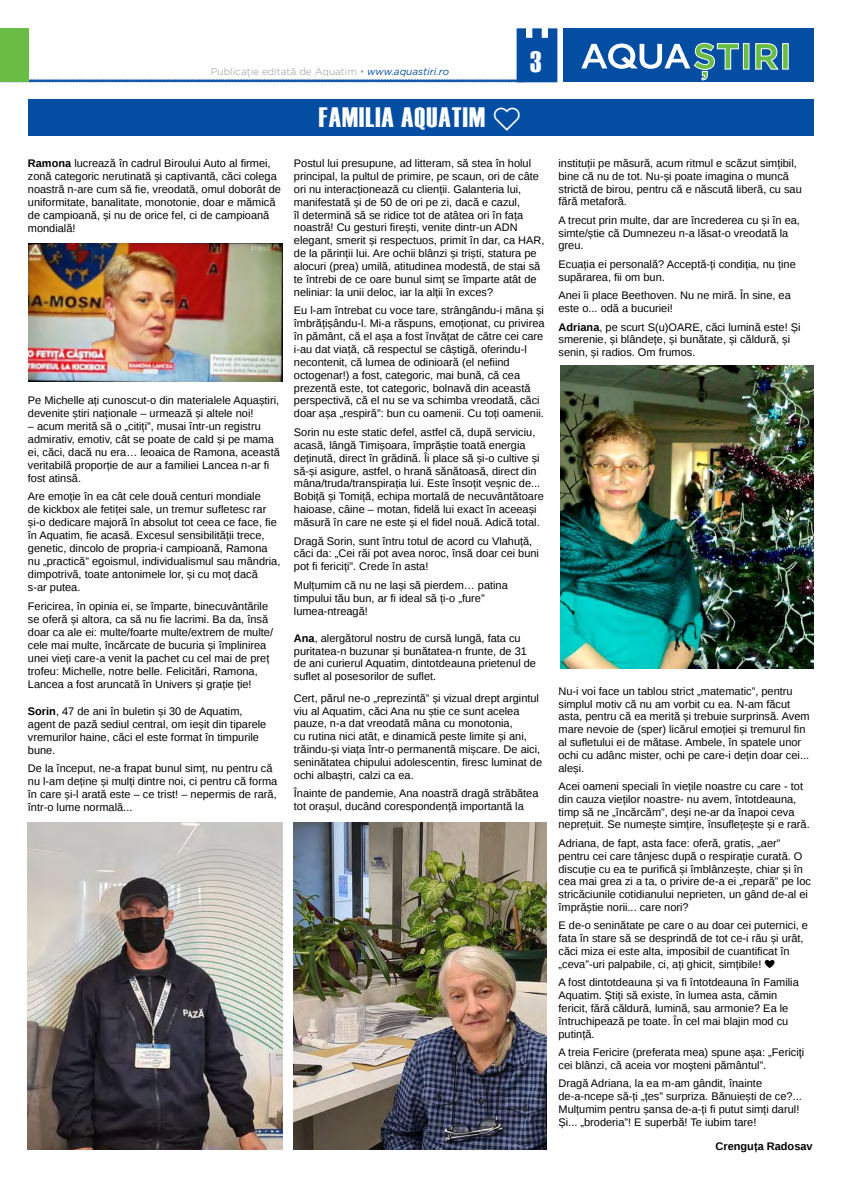
<style>
.page{position:relative;width:842px;height:1191px;background:#fff}
.page>*{position:absolute;margin:0;border:0;box-sizing:border-box;transform-origin:0 0}
.t1{font:30px "Haettenschweiler";color:#fff}
.t2{font:28px "Haettenschweiler";letter-spacing:.04em;color:#fff}
.t3{font:11px/12.9px "Liberation Sans";color:#000}
.t4{font:700 11px "Liberation Sans";color:#000}
.t5{font:300 10px "Gotham";color:#939598}
.s1{font-weight:200;font-style:italic}
.s2{font-weight:400;font-style:italic;color:#034ea2}
.s3{font-weight:700}
</style>
<div class="page">
<svg style="left:0;top:28px;width:557px;height:55px"></svg>
<div style="left:563px;top:28px;width:251px;height:54px;background:#034ea2"></div>
<svg style="left:581px;top:43px;width:208px;height:38px"></svg>
<div style="left:28px;top:99px;width:786px;height:37px;background:#034ea2"></div>
<img style="left:28px;top:243px;width:255px;height:138px">
<img style="left:28px;top:822px;width:254px;height:327px">
<img style="left:294px;top:822px;width:253px;height:327px">
<img style="left:561px;top:365px;width:253px;height:303px">
<p class="t5" style="left:211px;top:65px;width:240px">Publicaţie editată de Aquatim <span class="s1">•</span> <span class="s2">www.aquastiri.ro</span></p>
<h1 class="t1" style="left:530px;top:41px;width:13px">3</h1>
<h2 class="t2" style="left:319px;top:98px;width:205px">FAMILIA AQUATIM ❤</h2>
<p class="t3" style="left:28px;top:157px;width:255px"><span class="s3">Ramona</span> lucrează în cadrul Biroului Auto al firmei, zonă categoric nerutinată și captivantă, căci colega noastră n‑are cum să fie, vreodată, omul doborât de uniformitate, banalitate, monotonie, doar e mămică de campioană, și nu de orice fel, ci de campioană mondială!</p>
<p class="t3" style="left:28px;top:394px;width:253px">Pe Michelle ați cunoscut‑o din materialele Aquaștiri, devenite știri naționale – urmează și altele noi!</p>
<p class="t3" style="left:28px;top:420px;width:253px">– acum merită să o „citiți”, musai într‑un registru admirativ, emotiv, cât se poate de cald și pe mama ei, căci, dacă nu era… leoaica de Ramona, această veritabilă proporție de aur a familiei Lancea n‑ar fi fost atinsă.</p>
<p class="t3" style="left:28px;top:490px;width:254px">Are emoție în ea cât cele două centuri mondiale<br>de kickbox ale fetiței sale, un tremur sufletesc rar și‑o dedicare majoră în absolut tot ceea ce face, fie în Aquatim, fie acasă. Excesul sensibilității trece, genetic, dincolo de propria‑i campioană, Ramona nu „practică” egoismul, individualismul sau mândria, dimpotrivă, toate antonimele lor, și cu moț dacă<br>s‑ar putea.</p>
<p class="t3" style="left:28px;top:600px;width:247px">Fericirea, în opinia ei, se împarte, binecuvântările se oferă și altora, ca să nu fie lacrimi. Ba da, însă doar ca ale ei: multe/foarte multe/extrem de multe/ cele mai multe, încărcate de bucuria și împlinirea unei vieți care‑a venit la pachet cu cel mai de preț trofeu: Michelle, notre belle. Felicitări, Ramona, Lancea a fost aruncată în Univers și grație ție!</p>
<p class="t3" style="left:28px;top:705px;width:240px"><span class="s3">Sorin</span>, 47 de ani în buletin și 30 de Aquatim, agent de pază sediul central, om ieșit din tiparele vremurilor haine, căci el este format în timpurile bune.</p>
<p class="t3" style="left:28px;top:762px;width:251px">De la început, ne‑a frapat bunul simț, nu pentru că nu l‑am deține și mulți dintre noi, ci pentru că forma în care și‑l arată este – ce trist! – nepermis de rară, într‑o lume normală...</p>
<p class="t3" style="left:294px;top:157px;width:252px">Postul lui presupune, ad litteram, să stea în holul principal, la pultul de primire, pe scaun, ori de câte ori nu interacționează cu clienții. Galanteria lui, manifestată și de 50 de ori pe zi, dacă e cazul,<br>îl determină să se ridice tot de atâtea ori în fața noastră! Cu gesturi firești, venite dintr‑un ADN elegant, smerit și respectuos, primit în dar, ca HAR, de la părinții lui. Are ochii blânzi și triști, statura pe alocuri (prea) umilă, atitudinea modestă, de stai să te întrebi de ce oare bunul simț se împarte atât de neliniar: la unii deloc, iar la alții în exces?</p>
<p class="t3" style="left:294px;top:304px;width:252px">Eu l‑am întrebat cu voce tare, strângându‑i mâna și îmbrățișându‑l. Mi‑a răspuns, emoționat, cu privirea în pământ, că el așa a fost învățat de către cei care i‑au dat viață, că respectul se câștigă, oferindu‑l necontenit, că lumea de odinioară (el nefiind octogenar!) a fost, categoric, mai bună, că cea prezentă este, tot categoric, bolnavă din această perspectivă, că el nu se va schimba vreodată, căci doar așa „respiră”: bun cu oamenii. Cu toți oamenii.</p>
<p class="t3" style="left:294px;top:426px;width:251px">Sorin nu este static defel, astfel că, după serviciu, acasă, lângă Timișoara, împrăștie toată energia deținută, direct în grădină. Îi place să și‑o cultive și să‑și asigure, astfel, o hrană sănătoasă, direct din mâna/truda/transpirația lui. Este însoțit veșnic de...<br>Bobiță și Tomiță, echipa mortală de necuvântătoare haioase, câine – motan, fidelă lui exact în aceeași măsură în care ne este și el fidel nouă. Adică total.</p>
<p class="t3" style="left:294px;top:535px;width:247px">Dragă Sorin, sunt întru totul de acord cu Vlahuță, căci da: „Cei răi pot avea noroc, însă doar cei buni pot fi fericiți”. Crede în asta!</p>
<p class="t3" style="left:294px;top:579px;width:215px">Mulțumim că nu ne lași să pierdem… patina timpului tău bun, ar fi ideal să ți‑o „fure” lumea‑ntreagă!</p>
<p class="t3" style="left:294px;top:632px;width:244px"><span class="s3">Ana</span>, alergătorul nostru de cursă lungă, fata cu puritatea‑n buzunar și bunătatea‑n frunte, de 31 de ani curierul Aquatim, dintotdeauna prietenul de suflet al posesorilor de suflet.</p>
<p class="t3" style="left:294px;top:692px;width:250px">Cert, părul ne‑o „reprezintă” și vizual drept argintul viu al Aquatim, căci Ana nu știe ce sunt acelea pauze, n‑a dat vreodată mâna cu monotonia,<br>cu rutina nici atât, e dinamică peste limite și ani, trăindu‑și viața într‑o permanentă mișcare. De aici, seninătatea chipului adolescentin, firesc luminat de ochi albaștri, calzi ca ea.</p>
<p class="t3" style="left:294px;top:787px;width:246px">Înainte de pandemie, Ana noastră dragă străbătea tot orașul, ducând corespondență importantă la</p>
<p class="t3" style="left:558px;top:157px;width:245px">instituții pe măsură, acum ritmul e scăzut simțibil, bine că nu de tot. Nu‑și poate imagina o muncă strictă de birou, pentru că e născută liberă, cu sau fără metaforă.</p>
<p class="t3" style="left:558px;top:214px;width:243px">A trecut prin multe, dar are încrederea cu și în ea, simte/știe că Dumnezeu n‑a lăsat‑o vreodată la greu.</p>
<p class="t3" style="left:558px;top:258px;width:239px">Ecuația ei personală? Acceptă‑ți condiția, nu ține supărarea, fii om bun.</p>
<p class="t3" style="left:558px;top:289px;width:234px">Anei îi place Beethoven. Nu ne miră. În sine, ea este o... odă a bucuriei!</p>
<p class="t3" style="left:558px;top:321px;width:244px"><span class="s3">Adriana</span>, pe scurt S(u)OARE, căci lumină este! Și smerenie, și blândețe, și bunătate, și căldură, și senin, și radios. Om frumos.</p>
<p class="t3" style="left:558px;top:685px;width:253px">Nu‑i voi face un tablou strict „matematic”, pentru simplul motiv că nu am vorbit cu ea. N‑am făcut asta, pentru că ea merită și trebuie surprinsă. Avem mare nevoie de (sper) licărul emoției și tremurul fin al sufletului ei de mătase. Ambele, în spatele unor ochi cu adânc mister, ochi pe care‑i dețin doar cei... aleși.</p>
<p class="t3" style="left:558px;top:780px;width:253px">Acei oameni speciali în viețile noastre cu care ‑ tot din cauza vieților noastre‑ nu avem, întotdeauna, timp să ne „încărcăm”, deși ne‑ar da înapoi ceva neprețuit. Se numește simțire, însuflețește și e rară.</p>
<p class="t3" style="left:558px;top:837px;width:254px">Adriana, de fapt, asta face: oferă, gratis, „aer” pentru cei care tânjesc după o respirație curată. O discuție cu ea te purifică și îmblânzește, chiar și în cea mai grea zi a ta, o privire de‑a ei „repară” pe loc stricăciunile cotidianului neprieten, un gând de‑al ei împrăștie norii... care nori?</p>
<p class="t3" style="left:558px;top:919px;width:251px">E de‑o seninătate pe care o au doar cei puternici, e fata în stare să se desprindă de tot ce‑i rău și urât, căci miza ei este alta, imposibil de cuantificat în „ceva”‑uri palpabile, ci, ați ghicit, simțibile! ❤</p>
<p class="t3" style="left:558px;top:976px;width:242px">A fost dintotdeauna și va fi întotdeauna în Familia Aquatim. Știți să existe, în lumea asta, cămin fericit, fără căldură, lumină, sau armonie? Ea le întruchipează pe toate. În cel mai blajin mod cu putință.</p>
<p class="t3" style="left:558px;top:1046px;width:247px">A treia Fericire (preferata mea) spune așa: „Fericiţi cei blânzi, că aceia vor moşteni pământul”.</p>
<p class="t3" style="left:558px;top:1077px;width:245px">Dragă Adriana, la ea m‑am gândit, înainte de‑a‑ncepe să‑ți „țes” surpriza. Bănuiești de ce?...<br>Mulțumim pentru șansa de‑a‑ți fi putut simți darul!<br>Și... „broderia”! E superbă! Te iubim tare!</p>
<p class="t4" style="left:715px;top:1138px;width:99px">Crenguța Radosav</p>
</div>
